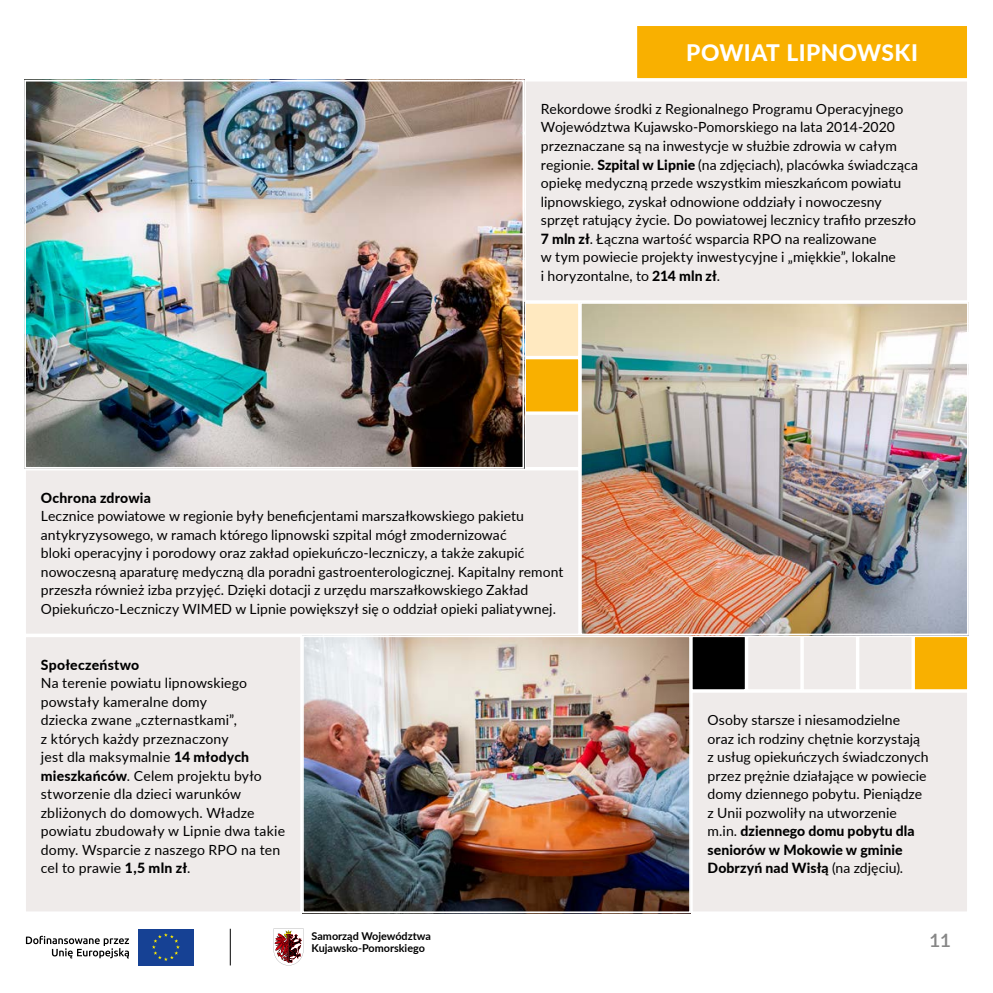
<style>
.page{position:relative;width:993px;height:993px;background:#fff}
.page>*{position:absolute;margin:0;border:0;box-sizing:border-box;transform-origin:0 0}
.t1{font:800 22.75px "Lato";letter-spacing:.02em;color:#fff}
.t2{font:20.65px "Signika";color:#878787}
.t3{font:14px/18.6px "Lato";letter-spacing:.005em;color:#000}
.t4{font:800 14px "Lato";letter-spacing:.015em;color:#000}
.t5{font:700 10.85px/12.1px "Lato";color:#000}
.s1{font-weight:800}
</style>
<div class="page">
<div style="left:524px;top:413px;width:55px;height:55px;background:#efebea;border:2px solid #fff"></div>
<div style="left:691px;top:636px;width:54px;height:54px;background:#000"></div>
<div style="left:690px;top:635px;width:56px;height:55px;border:2px solid #fff"></div>
<div style="left:801px;top:635px;width:56px;height:55px;background:#efebea;border:2px solid #fff"></div>
<div style="left:357px;top:912px;width:56px;height:56px;background:#fff;border:2px solid #fff"></div>
<div style="left:746px;top:635px;width:55px;height:55px;background:#efebea;border:2px solid #fff"></div>
<div style="left:302px;top:912px;width:55px;height:56px;background:#fff;border:2px solid #fff"></div>
<div style="left:857px;top:635px;width:55px;height:55px;background:#efebea;border:2px solid #fff"></div>
<div style="left:413px;top:912px;width:55px;height:56px;background:#fff;border:2px solid #fff"></div>
<div style="left:912px;top:912px;width:56px;height:56px;border:2px solid #fff;border-radius:12px"></div>
<div style="left:524px;top:302px;width:55px;height:55px;background:#ffe9c0;border:2px solid #fff"></div>
<div style="left:912px;top:635px;width:56px;height:55px;background:#f9b000;border:2px solid #fff"></div>
<div style="left:524px;top:357px;width:55px;height:56px;background:#f9b000;border:2px solid #fff"></div>
<svg style="left:24px;top:918px;width:430px;height:50px"></svg>
<hr style="left:230px;top:928px;width:1px;height:37px;background:#000">
<img style="left:27px;top:83px;width:494px;height:382px">
<div style="left:24px;top:80px;width:500px;height:388px;border:2px solid #fff"></div>
<img style="left:583px;top:305px;width:382px;height:327px">
<div style="left:580px;top:302px;width:388px;height:333px;border:2px solid #fff"></div>
<div style="left:635px;top:24px;width:333px;height:56px;background:#f9b000;border:2px solid #fff"></div>
<div style="left:525px;top:81px;width:442px;height:220px;background:#efebea"></div>
<div style="left:524px;top:80px;width:444px;height:222px;border:2px solid #fff"></div>
<div style="left:25px;top:469px;width:554px;height:165px;background:#efebea"></div>
<div style="left:24px;top:468px;width:556px;height:167px;border:2px solid #fff"></div>
<img style="left:305px;top:638px;width:382px;height:271px">
<div style="left:302px;top:635px;width:388px;height:277px;border:2px solid #fff"></div>
<div style="left:25px;top:636px;width:276px;height:276px;background:#efebea"></div>
<div style="left:24px;top:635px;width:278px;height:277px;border:2px solid #fff"></div>
<div style="left:691px;top:691px;width:276px;height:221px;background:#efebea"></div>
<div style="left:690px;top:690px;width:278px;height:222px;border:2px solid #fff"></div>
<h1 class="t1" style="left:686px;top:36px;width:233px">POWIAT LIPNOWSKI</h1>
<p class="t3" style="left:540px;top:99px;width:378px">Rekordowe środki z Regionalnego Programu Operacyjnego Województwa Kujawsko-Pomorskiego na lata 2014-2020 przeznaczane są na inwestycje w służbie zdrowia w całym regionie. <span class="s1">Szpital w Lipnie</span> (na zdjęciach), placówka świadcząca opiekę medyczną przede wszystkim mieszkańcom powiatu lipnowskiego, zyskał odnowione oddziały i nowoczesny sprzęt ratujący życie. Do powiatowej lecznicy trafiło przeszło <span class="s1">7 mln zł</span>. Łączna wartość wsparcia RPO na realizowane<br>w tym powiecie projekty inwestycyjne i „miękkie”, lokalne<br>i horyzontalne, to <span class="s1">214 mln zł</span>.</p>
<p class="t4" style="left:41px;top:487px;width:111px">Ochrona zdrowia</p>
<p class="t3" style="left:41px;top:506px;width:523px">Lecznice powiatowe w regionie były beneficjentami marszałkowskiego pakietu antykryzysowego, w ramach którego lipnowski szpital mógł zmodernizować<br>bloki operacyjny i porodowy oraz zakład opiekuńczo-leczniczy, a także zakupić nowoczesną aparaturę medyczną dla poradni gastroenterologicznej. Kapitalny remont przeszła również izba przyjęć. Dzięki dotacji z urzędu marszałkowskiego Zakład Opiekuńczo-Leczniczy WIMED w Lipnie powiększył się o oddział opieki paliatywnej.</p>
<p class="t4" style="left:41px;top:653px;width:100px">Społeczeństwo</p>
<p class="t3" style="left:41px;top:672px;width:245px">Na terenie powiatu lipnowskiego powstały kameralne domy<br>dziecka zwane „czternastkami”,<br>z których każdy przeznaczony<br>jest dla maksymalnie <span class="s1">14 młodych mieszkańców</span>. Celem projektu było stworzenie dla dzieci warunków zbliżonych do domowych. Władze powiatu zbudowały w Lipnie dwa takie domy. Wsparcie z naszego RPO na ten cel to prawie <span class="s1">1,5 mln zł</span>.</p>
<p class="t5" style="left:311px;top:929px;width:121px">Samorząd Województwa<br>Kujawsko-Pomorskiego</p>
<p class="t3" style="left:707px;top:709px;width:222px">Osoby starsze i niesamodzielne oraz ich rodziny chętnie korzystają z usług opiekuńczych świadczonych przez prężnie działające w powiecie domy dziennego pobytu. Pieniądze z Unii pozwoliły na utworzenie m.in. <span class="s1">dziennego domu pobytu dla seniorów w Mokowie w gminie<br>Dobrzyń nad Wisłą</span> (na zdjęciu).</p>
<h2 class="t2" style="left:929px;top:928px;width:23px">11</h2>
</div>
